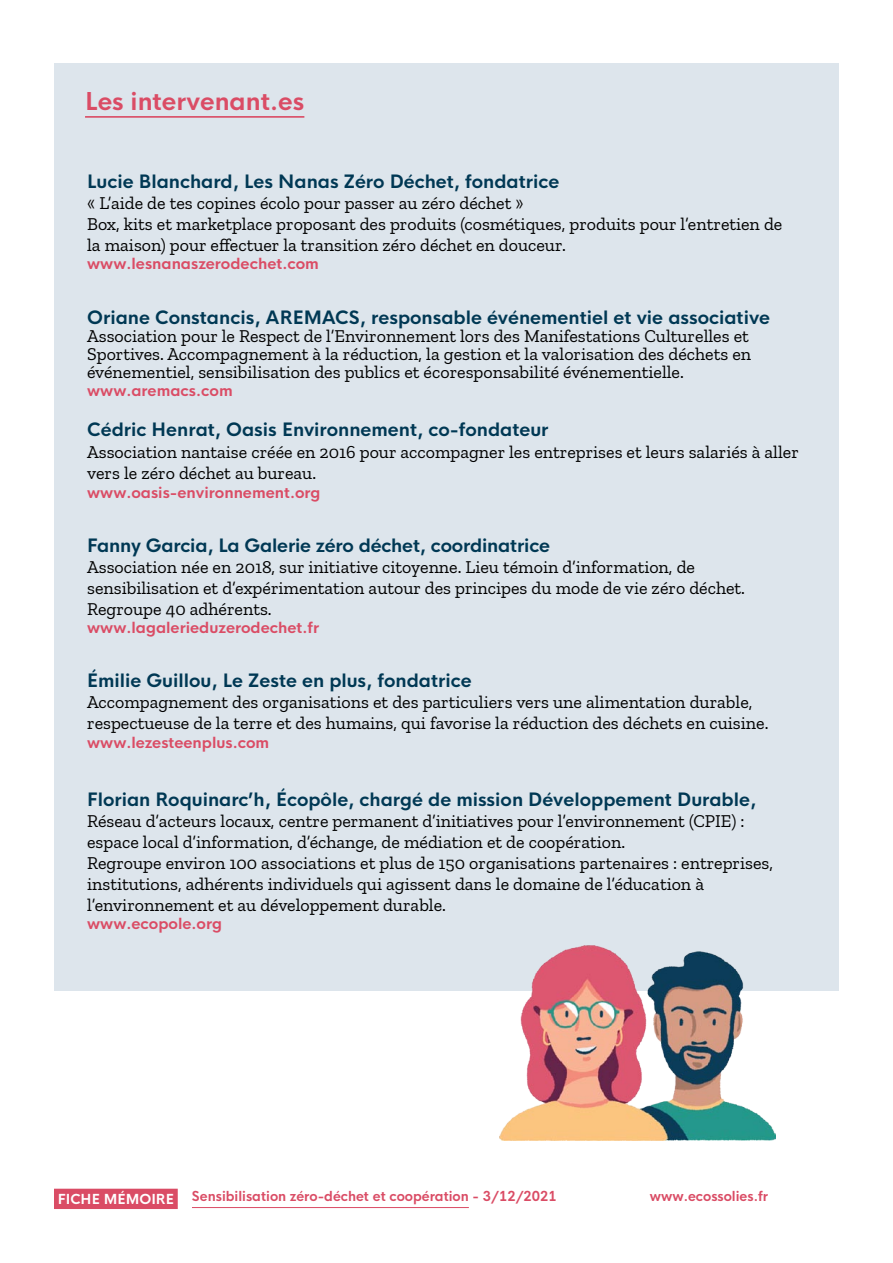
<style>
.page{position:relative;width:893px;height:1263px;background:#fff}
.page>*{position:absolute;margin:0;border:0;box-sizing:border-box;transform-origin:0 0}
.t1{font:700 24px "HK Nova";color:#da4c65}
.t2{font:18px/21px "Zilla Slab";color:#000}
.t3{font:700 18px "HK Nova";color:#003854}
.t4{font:700 15px "HK Nova";color:#da4c65}
.t5{font:700 13.5px "HK Nova";color:#da4c65;scale:.96 1}
.t6{font:700 13.5px "HK Nova";color:#fff}
</style>
<div class="page">
<hr style="left:192px;top:1207px;width:277px;height:1px;background:#da4c65">
<div style="left:54px;top:1189px;width:124px;height:20px;background:#da4c65"></div>
<div style="left:54px;top:64px;width:785px;height:927px;background:#dde5ec"></div>
<hr style="left:85px;top:116px;width:219px;height:2px;background:#da4c65">
<img style="left:500px;top:945px;width:275px;height:195px">
<h1 class="t1" style="left:85px;top:81px;width:221px">Les intervenant.es</h1>
<p class="t3" style="left:87px;top:166px;width:474px">Lucie Blanchard, Les Nanas Zéro Déchet, fondatrice</p>
<p class="t2" style="left:87px;top:193px;width:697px">« L’aide de tes copines écolo pour passer au zéro déchet »<br>Box, kits et marketplace proposant des produits (cosmétiques, produits pour l’entretien de la maison) pour effectuer la transition zéro déchet en douceur.</p>
<p class="t4" style="left:87px;top:251px;width:233px">www.lesnanaszerodechet.com</p>
<p class="t3" style="left:87px;top:302px;width:684px">Oriane Constancis, AREMACS, responsable événementiel et vie associative</p>
<p class="t2" style="left:87px;top:327px;width:665px;line-height:18.1px">Association pour le Respect de l’Environnement lors des Manifestations Culturelles et<br>Sportives. Accompagnement à la réduction, la gestion et la valorisation des déchets en événementiel, sensibilisation des publics et écoresponsabilité événementielle.</p>
<p class="t4" style="left:87px;top:378px;width:147px">www.aremacs.com</p>
<p class="t3" style="left:87px;top:414px;width:463px">Cédric Henrat, Oasis Environnement, co-fondateur</p>
<p class="t2" style="left:87px;top:441px;width:713px;line-height:21.6px">Association nantaise créée en 2016 pour accompagner les entreprises et leurs salariés à aller vers le zéro déchet au bureau.</p>
<p class="t4" style="left:87px;top:479px;width:235px">www.oasis-environnement.org</p>
<p class="t3" style="left:87px;top:530px;width:465px">Fanny Garcia, La Galerie zéro déchet, coordinatrice</p>
<p class="t2" style="left:87px;top:557px;width:659px">Association née en 2018, sur initiative citoyenne. Lieu témoin d’information, de sensibilisation et d’expérimentation autour des principes du mode de vie zéro déchet.<br>Regroupe 40 adhérents.</p>
<p class="t4" style="left:87px;top:615px;width:234px">www.lagalerieduzerodechet.fr</p>
<p class="t3" style="left:87px;top:665px;width:386px">Émilie Guillou, Le Zeste en plus, fondatrice</p>
<p class="t2" style="left:87px;top:692px;width:683px">Accompagnement des organisations et des particuliers vers une alimentation durable, respectueuse de la terre et des humains, qui favorise la réduction des déchets en cuisine.</p>
<p class="t4" style="left:87px;top:729px;width:184px">www.lezesteenplus.com</p>
<p class="t3" style="left:87px;top:783px;width:671px">Florian Roquinarc’h, Écopôle, chargé de mission Développement Durable,</p>
<p class="t2" style="left:87px;top:810px;width:687px">Réseau d’acteurs locaux, centre permanent d’initiatives pour l’environnement (CPIE) : espace local d’information, d’échange, de médiation et de coopération.<br>Regroupe environ 100 associations et plus de 150 organisations partenaires : entreprises, institutions, adhérents individuels qui agissent dans le domaine de l’éducation à l’environnement et au développement durable.</p>
<p class="t4" style="left:87px;top:910px;width:136px">www.ecopole.org</p>
<p class="t6" style="left:58px;top:1187px;width:118px">FICHE MÉMOIRE</p>
<p class="t5" style="left:192px;top:1185px;width:382px">Sensibilisation zéro-déchet et coopération - 3/12/2021</p>
<p class="t5" style="left:650px;top:1185px;width:125px">www.ecossolies.fr</p>
</div>
